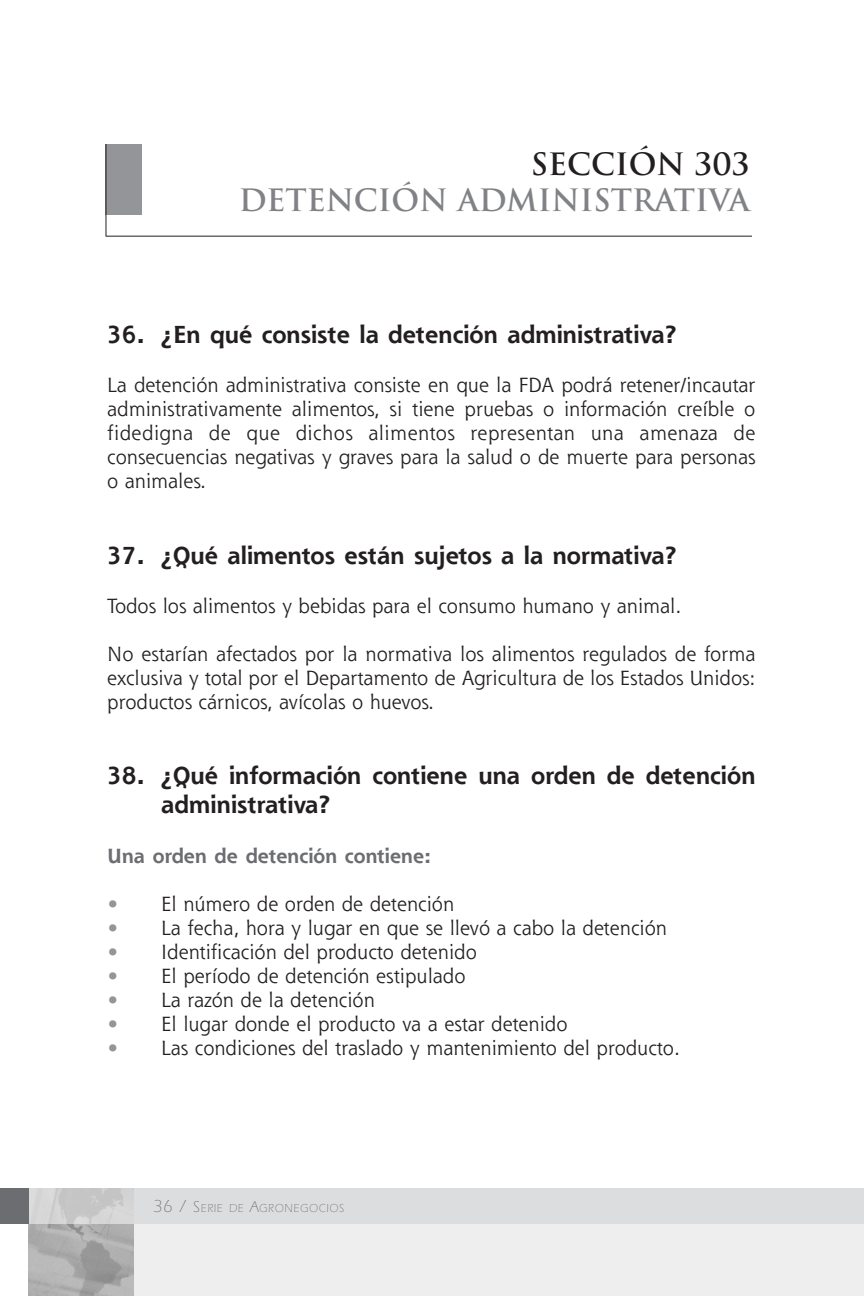
<style>
.page{position:relative;width:864px;height:1296px;background:#fff}
.page>*{position:absolute;margin:0;border:0;box-sizing:border-box;transform-origin:0 0}
.t1{font:700 30px "Trajan";color:#808285}
.t2{font:700 30px "Trajan";color:#231f20}
.t3{font:700 24px/28.8px "Shannon";color:#231f20}
.t4{font:20px/24px "Shannon";color:#231f20;text-align:justify}
.t5{font:700 20px "Shannon";color:#6c6d70}
.t6{font:300 12px "Itc Eras";letter-spacing:.07em;color:#6c6d70;scale:.95 1}
.s1{color:#939598}
.s2{font-size:18px}
.s3{font-size:16px}
</style>
<div class="page">
<div style="left:95px;top:1206px;width:769px;height:90px;background:#eeeeef"></div>
<div style="left:0;top:1188px;width:864px;height:36px;background:#dcdddf"></div>
<img style="left:29px;top:1224px;width:105px;height:72px">
<img style="left:31px;top:1188px;width:103px;height:36px">
<div style="left:0;top:1188px;width:29px;height:36px;background:#6c6d70"></div>
<div style="left:106px;top:144px;width:36px;height:70px;background:#939598"></div>
<hr style="left:106px;top:236px;width:646px;height:1px;background:#231f20">
<hr style="left:105px;top:144px;width:1px;height:92px;background:#231f20">
<h1 class="t2" style="left:531px;top:147px;width:221px">SECCIÓN 303</h1>
<h1 class="t1" style="left:239px;top:183px;width:513px">DETENCIÓN ADMINISTRATIVA</h1>
<p class="t3" style="left:107px;top:322px;width:571px">36. ¿En qué consiste la detención administrativa?</p>
<p class="t4" style="left:107px;top:375px;width:650px">La detención administrativa consiste en que la FDA podrá retener/incautar administrativamente alimentos, si tiene pruebas o información creíble o fidedigna de que dichos alimentos representan una amenaza de consecuencias negativas y graves para la salud o de muerte para personas o animales.</p>
<p class="t3" style="left:107px;top:543px;width:571px">37. ¿Qué alimentos están sujetos a la normativa?</p>
<p class="t4" style="left:107px;top:596px;width:576px">Todos los alimentos y bebidas para el consumo humano y animal.</p>
<p class="t4" style="left:107px;top:644px;width:650px">No estarían afectados por la normativa los alimentos regulados de forma exclusiva y total por el Departamento de Agricultura de los Estados Unidos: productos cárnicos, avícolas o huevos.</p>
<p class="t3" style="left:161px;top:764px;width:596px;text-indent:-54px">38. ¿Qué información contiene una orden de detención administrativa?</p>
<p class="t5" style="left:107px;top:849px;width:326px">Una orden de detención contiene:</p>
<p class="t4" style="left:107px;top:894px;width:348px"><span class="s1">•</span> El número de orden de detención</p>
<p class="t4" style="left:107px;top:918px;width:561px"><span class="s1">•</span> La fecha, hora y lugar en que se llevó a cabo la detención</p>
<p class="t4" style="left:107px;top:942px;width:371px"><span class="s1">•</span> Identificación del producto detenido</p>
<p class="t4" style="left:107px;top:966px;width:360px"><span class="s1">•</span> El período de detención estipulado</p>
<p class="t4" style="left:107px;top:990px;width:269px"><span class="s1">•</span> La razón de la detención</p>
<p class="t4" style="left:107px;top:1014px;width:462px"><span class="s1">•</span> El lugar donde el producto va a estar detenido</p>
<p class="t4" style="left:107px;top:1038px;width:574px"><span class="s1">•</span> Las condiciones del traslado y mantenimiento del producto.</p>
<p class="t6" style="left:153px;top:1204px;width:203px"><span class="s2">36 /</span> <span class="s3">S</span>ERIE DE <span class="s3">A</span>GRONEGOCIOS</p>
</div>
